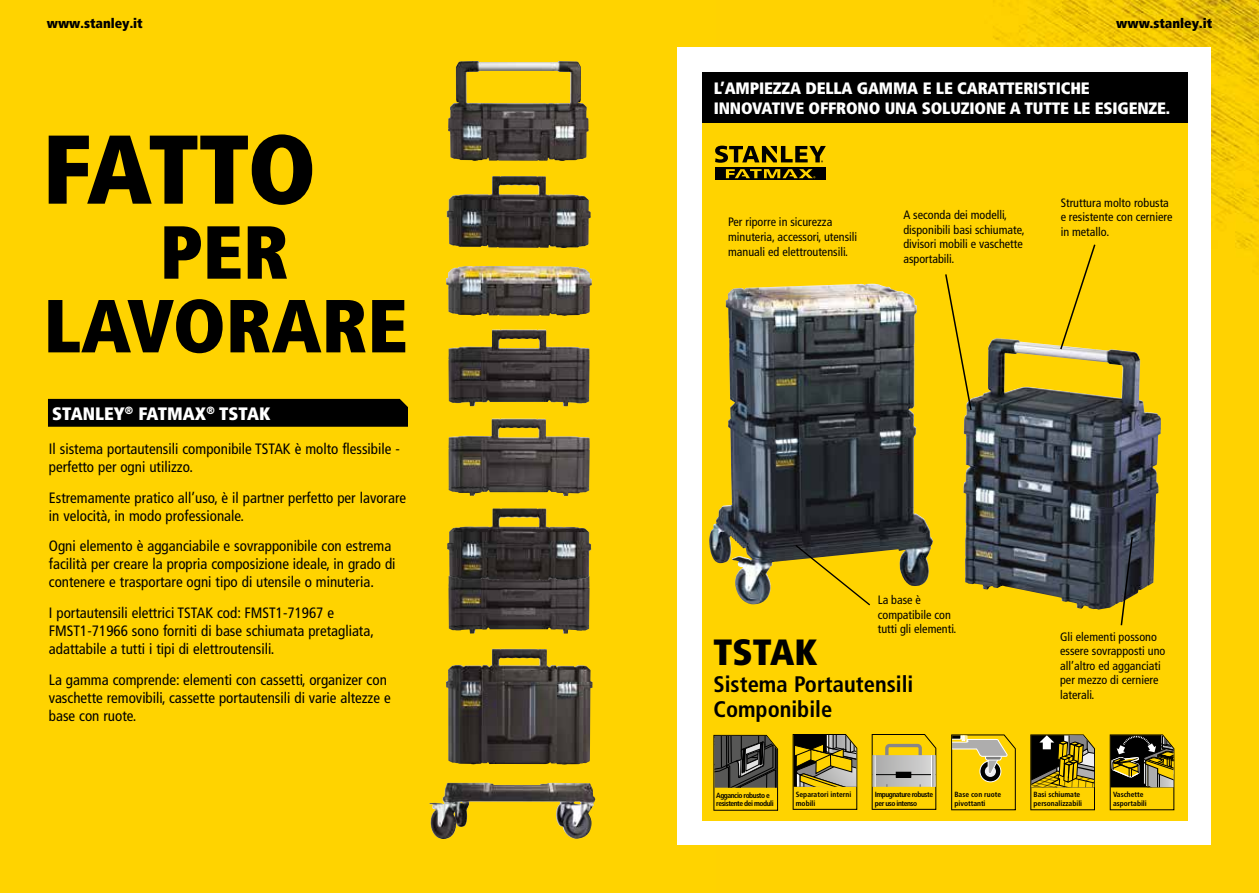
<style>
.page{position:relative;width:1259px;height:893px;background:#ffd300}
.page>*{position:absolute;margin:0;border:0;box-sizing:border-box;transform-origin:0 0}
.t1{font:900 condensed 97.5px "Frutiger LT Pro";letter-spacing:-.03em;color:#000}
.t2{font:900 condensed 75px "Frutiger LT Pro";color:#000}
.t3{font:900 condensed 36.45px "Frutiger LT Pro";color:#000}
.t4{font:700 condensed 22.5px/25.5px "Frutiger LT Pro";color:#000}
.t5{font:900 condensed 18px "Frutiger LT Pro";color:#fff}
.t6{font:900 condensed 16.5px/19.8px "Frutiger LT Pro";letter-spacing:-.01em;color:#fff}
.t7{font:condensed 15px/18px "Frutiger LT Pro";color:#000}
.t8{font:900 condensed 13.5px "Frutiger LT Pro";color:#000}
.t9{font:condensed 12.15px/14.5px "Frutiger LT Pro";color:#000}
.t10{font:700 condensed 7.5px/9px "Frutiger LT Pro";color:#000}
.t11{font:700 condensed 7.5px/9px "Frutiger LT Pro";letter-spacing:-.06em;color:#000}
</style>
<div class="page">
<img style="left:993px;top:0;width:266px;height:845px">
<div style="left:677px;top:47px;width:533px;height:798px;background:#fff"></div>
<svg style="left:702px;top:123px;width:485px;height:698px;background:#dbb810"></svg>
<img style="left:709px;top:284px;width:190px;height:321px">
<img style="left:448px;top:61px;width:140px;height:100px">
<img style="left:446px;top:176px;width:145px;height:72px">
<img style="left:448px;top:330px;width:142px;height:76px">
<img style="left:448px;top:419px;width:142px;height:77px">
<img style="left:446px;top:266px;width:146px;height:50px">
<img style="left:429px;top:783px;width:166px;height:56px">
<img style="left:446px;top:649px;width:146px;height:116px">
<img style="left:448px;top:580px;width:142px;height:54px">
<img style="left:447px;top:508px;width:144px;height:72px">
<div style="left:715px;top:167px;width:111px;height:13px;background:#000"></div>
<svg style="left:715px;top:146px;width:111px;height:17px;background:#846d00"></svg>
<svg style="left:726px;top:169px;width:89px;height:9px"></svg>
<svg style="left:713px;top:735px;width:65px;height:76px;background:#7d6f2e"></svg>
<svg style="left:871px;top:734px;width:65px;height:76px;background:#d4bc4e"></svg>
<div style="left:896px;top:772px;width:15px;height:5px;background:#000"></div>
<svg style="left:1030px;top:734px;width:65px;height:76px;background:#97821c"></svg>
<svg style="left:1109px;top:734px;width:65px;height:76px;background:#85721c"></svg>
<svg style="left:792px;top:734px;width:65px;height:76px;background:#a89229"></svg>
<svg style="left:794px;top:543px;width:77px;height:64px;background:#cfad0b"></svg>
<div style="left:48px;top:399px;width:360px;height:28px;background:#000"></div>
<svg style="left:951px;top:734px;width:64px;height:76px;background:#debe27"></svg>
<svg style="left:1119px;top:535px;width:14px;height:92px"></svg>
<svg style="left:944px;top:273px;width:28px;height:139px;background:#efc601"></svg>
<svg style="left:1059px;top:243px;width:37px;height:108px;background:#f3ca06"></svg>
<div style="left:702px;top:73px;width:485px;height:50px;background:#000"></div>
<p class="t8" style="left:47px;top:15px;width:97px">www.stanley.it</p>
<p class="t8" style="left:1116px;top:15px;width:97px">www.stanley.it</p>
<h1 class="t1" style="left:43px;top:110px;width:275px">FATTO</h1>
<h2 class="t2" style="left:160px;top:207px;width:131px">PER</h2>
<h2 class="t2" style="left:44px;top:280px;width:366px">LAVORARE</h2>
<p class="t5" style="left:52px;top:402px;width:220px">STANLEY<sup>®</sup> FATMAX<sup>®</sup> TSTAK</p>
<p class="t7" style="left:49px;top:440px;width:352px">Il sistema portautensili componibile TSTAK è molto flessibile - perfetto per ogni utilizzo.</p>
<p class="t7" style="left:49px;top:488px;width:359px">Estremamente pratico all’uso, è il partner perfetto per lavorare in velocità, in modo professionale.</p>
<p class="t7" style="left:49px;top:537px;width:348px">Ogni elemento è agganciabile e sovrapponibile con estrema facilità per creare la propria composizione ideale, in grado di contenere e trasportare ogni tipo di utensile o minuteria.</p>
<p class="t7" style="left:49px;top:604px;width:326px">I portautensili elettrici TSTAK cod: FMST1-71967 e<br>FMST1-71966 sono forniti di base schiumata pretagliata, adattabile a tutti i tipi di elettroutensili.</p>
<p class="t7" style="left:49px;top:671px;width:343px">La gamma comprende: elementi con cassetti, organizer con vaschette removibili, cassette portautensili di varie altezze e base con ruote.</p>
<p class="t6" style="left:713px;top:79px;width:458px">L’AMPIEZZA DELLA GAMMA E LE CARATTERISTICHE<br>INNOVATIVE OFFRONO UNA SOLUZIONE A TUTTE LE ESIGENZE.</p>
<p class="t9" style="left:728px;top:215px;width:131px">Per riporre in sicurezza minuteria, accessori, utensili manuali ed elettroutensili.</p>
<p class="t9" style="left:903px;top:208px;width:123px">A seconda dei modelli, disponibili basi schiumate, divisori mobili e vaschette asportabili.</p>
<p class="t9" style="left:1060px;top:195px;width:113px">Struttura molto robusta e resistente con cerniere in metallo.</p>
<h3 class="t3" style="left:713px;top:630px;width:106px">TSTAK</h3>
<p class="t9" style="left:878px;top:593px;width:80px">La base è compatibile con tutti gli elementi.</p>
<h3 class="t4" style="left:713px;top:671px;width:201px">Sistema Portautensili<br>Componibile</h3>
<p class="t11" style="left:716px;top:792px;width:59px;line-height:7.5px">Aggancio robusto e resistente dei moduli</p>
<p class="t10" style="left:796px;top:790px;width:57px">Separatori interni mobili</p>
<p class="t11" style="left:875px;top:790px;width:60px">Impugnature robuste per uso intenso</p>
<p class="t10" style="left:954px;top:790px;width:36px">Removable<br>Tote Trays</p>
<p class="t10" style="left:954px;top:790px;width:48px">Base con ruote pivottanti</p>
<p class="t9" style="left:1060px;top:629px;width:107px">Gli elementi possono essere sovrapposti uno all’altro ed agganciati per mezzo di cerniere laterali.</p>
<p class="t10" style="left:1033px;top:790px;width:50px">Basi schiumate personalizzabili</p>
<p class="t10" style="left:1113px;top:790px;width:35px">Vaschette asportabili</p>
</div>
